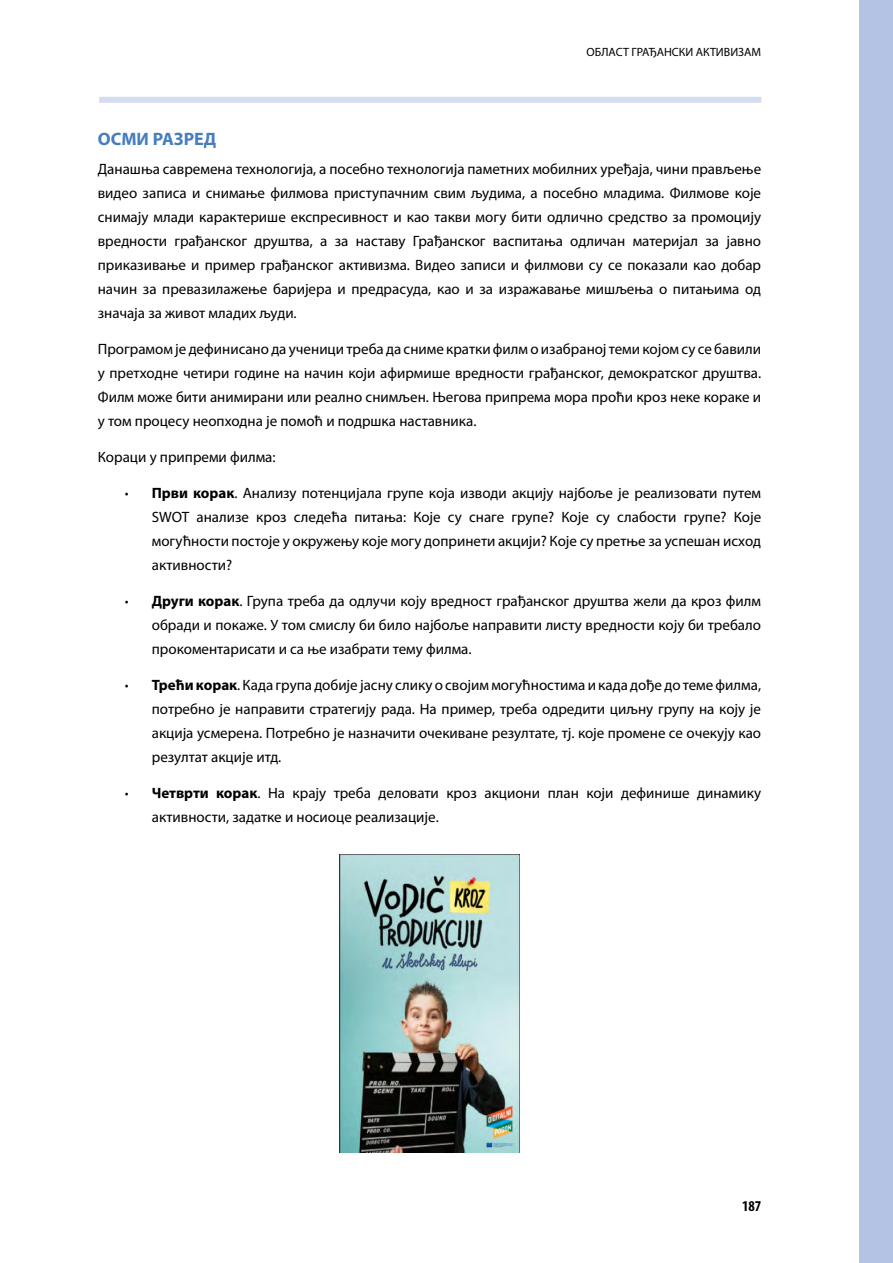
<style>
.page{position:relative;width:893px;height:1263px;background:#fff}
.page>*{position:absolute;margin:0;border:0;box-sizing:border-box;transform-origin:0 0}
.t1{font:700 18px "Myriad Pro";color:#457dc0}
.t2{font:15px/24px "Myriad Pro";color:#000;text-align:justify}
.t3{font:700 condensed 15px "Myriad Pro";color:#000}
.t4{font:12px "Myriad Pro";color:#000}
.s1{font-weight:700}
</style>
<div class="page">
<div style="left:859px;top:0;width:34px;height:1263px;background:#b4c3e4"></div>
<div style="left:99px;top:97px;width:662px;height:6px;background:#d4dcf0"></div>
<img style="left:340px;top:854px;width:179px;height:298px">
<p class="t4" style="left:586px;top:45px;width:176px">ОБЛАСТ ГРАЂАНСКИ АКТИВИЗАМ</p>
<p class="t1" style="left:98px;top:129px;width:120px">ОСМИ РАЗРЕД</p>
<p class="t2" style="left:98px;top:157px;width:665px">Данашња савремена технологија, а посебно технологија паметних мобилних уређаја, чини прављење видео записа и снимање филмова приступачним свим људима, а посебно младима. Филмове које снимају млади карактерише експресивност и као такви могу бити одлично средство за промоцију вредности грађанског друштва, а за наставу Грађанског васпитања одличан материјал за јавно приказивање и пример грађанског активизма. Видео записи и филмови су се показали као добар начин за превазилажење баријера и предрасуда, као и за изражавање мишљења о питањима од значаја за живот младих људи.</p>
<p class="t2" style="left:98px;top:337px;width:665px">Програмом је дефинисано да ученици треба да сниме кратки филм о изабраној теми којом су се бавили у претходне четири године на начин који афирмише вредности грађанског, демократског друштва.<br>Филм може бити анимирани или реално снимљен. Његова припрема мора проћи кроз неке кораке и у том процесу неопходна је помоћ и подршка наставника.</p>
<p class="t2" style="left:98px;top:445px;width:179px">Кораци у припреми филма:</p>
<p class="t2" style="left:152px;top:481px;width:611px;text-indent:-27px"><span class="s1">· Први корак</span>. Анализу потенцијала групе која изводи акцију најбоље је реализовати путем SWOT анализе кроз следећа питања: Које су снаге групе? Које су слабости групе? Које могућности постоје у окружењу које могу допринети акцији? Које су претње за успешан исход активности?</p>
<p class="t2" style="left:152px;top:589px;width:611px;text-indent:-27px"><span class="s1">· Други корак</span>. Група треба да одлучи коју вредност грађанског друштва жели да кроз филм обради и покаже. У том смислу би било најбоље направити листу вредности коју би требало прокоментарисати и са ње изабрати тему филма.</p>
<p class="t2" style="left:152px;top:673px;width:611px;text-indent:-27px"><span class="s1">· Трећи корак</span>. Када група добије јасну слику о својим могућностима и када дође до теме филма, потребно је направити стратегију рада. На пример, треба одредити циљну групу на коју је акција усмерена. Потребно је назначити очекиване резултате, тј. које промене се очекују као резултат акције итд.</p>
<p class="t2" style="left:152px;top:782px;width:611px;text-indent:-27px"><span class="s1">· Четврти корак</span>. На крају треба деловати кроз акциони план који дефинише динамику активности, задатке и носиоце реализације.</p>
<p class="t3" style="left:742px;top:1197px;width:21px">187</p>
</div>
